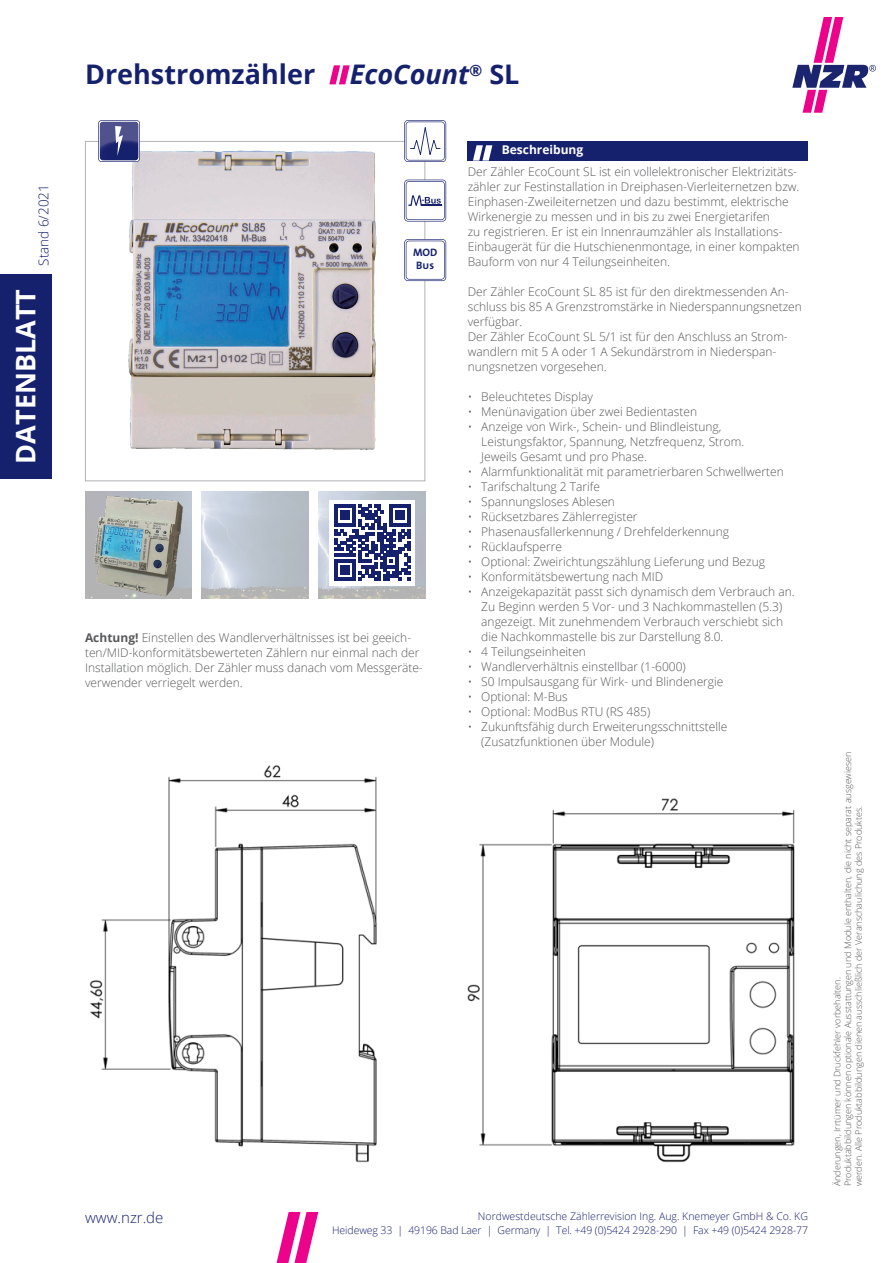
<style>
.page{position:relative;width:893px;height:1263px;background:#fff}
.page>*{position:absolute;margin:0;border:0;box-sizing:border-box;transform-origin:0 0}
.t1{font:700 27px "Open Sans";color:#16216e}
.t2{font:italic 700 27px "Open Sans";color:#16216e}
.t3{font:700 27px "Open Sans";color:#fff}
.t4{font:300 15px "Open Sans";color:#16216e}
.t5{font:300 13.5px "Open Sans";color:#16216e}
.t6{font:300 12px/15px "Open Sans";color:#57585a}
.t7{font:700 12px "Open Sans";color:#fff}
.t8{font:10.8px/13px "The Sans Bold Caps";color:#16216e}
.t9{font:300 10.5px/13.5px "Open Sans";letter-spacing:-.005em;color:#16216e;text-align:right}
.t10{font:300 9px/10.8px "Open Sans";color:#57585a}
.s1{font-style:normal}
.s2{font-weight:700}
</style>
<div class="page">
<svg style="left:792px;top:17px;width:84px;height:96px"></svg>
<svg style="left:276px;top:1212px;width:42px;height:51px"></svg>
<div style="left:0;top:274px;width:51px;height:204px;background:#16216e"></div>
<hr style="left:892px;top:274px;width:1px;height:204px;background:#16216e">
<img style="left:128px;top:150px;width:249px;height:300px">
<div style="left:85px;top:141px;width:340px;height:340px;border:1px solid #b2b3b7"></div>
<svg style="left:404px;top:120px;width:42px;height:42px"></svg>
<svg style="left:404px;top:180px;width:42px;height:41px"></svg>
<img style="left:319px;top:492px;width:106px;height:106px">
<img style="left:202px;top:492px;width:106px;height:106px">
<img style="left:85px;top:492px;width:106px;height:106px">
<svg style="left:98px;top:120px;width:42px;height:42px;background:#535992"></svg>
<svg style="left:404px;top:239px;width:42px;height:42px"></svg>
<svg style="left:329px;top:65px;width:21px;height:19px"></svg>
<img style="left:89px;top:765px;width:706px;height:398px">
<div style="left:468px;top:141px;width:340px;height:19px;background:#16216e"></div>
<svg style="left:473px;top:145px;width:19px;height:16px"></svg>
<div style="left:330px;top:500px;width:85px;height:85px;background:#fff"></div>
<svg style="left:334px;top:505px;width:77px;height:76px"></svg>
<p class="t5" style="left:34px;top:266px;width:83px;rotate:-90deg">Stand 6/2021</p>
<h1 class="t3" style="left:7px;top:464px;width:176px;rotate:-90deg">DATENBLATT</h1>
<h1 class="t1" style="left:85px;top:56px;width:232px">Drehstromzähler</h1>
<h1 class="t2" style="left:350px;top:56px;width:171px">EcoCount<sup>®</sup> <span class="s1">SL</span></h1>
<p class="t8" style="left:413px;top:246px;width:26px">MOD<br>Bus</p>
<p class="t6" style="left:85px;top:629px;width:339px"><span class="s2">Achtung!</span> Einstellen des Wandlerverhältnisses ist bei geeich&shy;ten/MID-konformitätsbewerteten Zählern nur einmal nach der Installation möglich. Der Zähler muss danach vom Messgeräte&shy;verwender verriegelt werden.</p>
<p class="t7" style="left:502px;top:142px;width:83px">Beschreibung</p>
<p class="t6" style="left:468px;top:163px;width:333px">Der Zähler EcoCount SL ist ein vollelektronischer Elektrizitäts&shy;zähler zur Festinstallation in Dreiphasen-Vierleiternetzen bzw.<br>Einphasen-Zweileiternetzen und dazu bestimmt, elektrische Wirkenergie zu messen und in bis zu zwei Energietarifen<br>zu registrieren. Er ist ein Innenraumzähler als Installations-Einbaugerät für die Hutschienenmontage, in einer kompakten Bauform von nur 4 Teilungseinheiten.</p>
<p class="t6" style="left:468px;top:283px;width:336px">Der Zähler EcoCount SL 85 ist für den direktmessenden An&shy;schluss bis 85 A Grenzstromstärke in Niederspannungsnetzen verfügbar.<br>Der Zähler EcoCount SL 5/1 ist für den Anschluss an Strom&shy;wandlern mit 5 A oder 1 A Sekundärstrom in Niederspan&shy;nungsnetzen vorgesehen.</p>
<p class="t6" style="left:468px;top:388px;width:127px">• Beleuchtetes Display</p>
<p class="t6" style="left:468px;top:403px;width:231px">• Menünavigation über zwei Bedientasten</p>
<p class="t6" style="left:481px;top:418px;width:265px;text-indent:-14px">• Anzeige von Wirk-, Schein- und Blindleistung,<br>Leistungsfaktor, Spannung, Netzfrequenz, Strom.<br>Jeweils Gesamt und pro Phase.</p>
<p class="t6" style="left:468px;top:463px;width:318px">• Alarmfunktionalität mit parametrierbaren Schwellwerten</p>
<p class="t6" style="left:468px;top:478px;width:134px">• Tarifschaltung 2 Tarife</p>
<p class="t6" style="left:468px;top:493px;width:149px">• Spannungsloses Ablesen</p>
<p class="t6" style="left:468px;top:508px;width:171px">• Rücksetzbares Zählerregister</p>
<p class="t6" style="left:468px;top:523px;width:263px">• Phasenausfallerkennung / Drehfelderkennung</p>
<p class="t6" style="left:468px;top:538px;width:96px">• Rücklaufsperre</p>
<p class="t6" style="left:468px;top:553px;width:299px">• Optional: Zweirichtungszählung Lieferung und Bezug</p>
<p class="t6" style="left:468px;top:568px;width:197px">• Konformitätsbewertung nach MID</p>
<p class="t6" style="left:481px;top:583px;width:315px;text-indent:-14px">• Anzeigekapazität passt sich dynamisch dem Verbrauch an.<br>Zu Beginn werden 5 Vor- und 3 Nachkommastellen (5.3) angezeigt. Mit zunehmendem Verbrauch verschiebt sich die Nachkommastelle bis zur Darstellung 8.0.</p>
<p class="t6" style="left:468px;top:643px;width:120px">• 4 Teilungseinheiten</p>
<p class="t6" style="left:468px;top:658px;width:220px">• Wandlerverhältnis einstellbar (1-6000)</p>
<p class="t6" style="left:468px;top:673px;width:257px">• S0 Impulsausgang für Wirk- und Blindenergie</p>
<p class="t6" style="left:468px;top:688px;width:102px">• Optional: M-Bus</p>
<p class="t6" style="left:468px;top:703px;width:184px">• Optional: ModBus RTU (RS 485)</p>
<p class="t6" style="left:481px;top:718px;width:248px;text-indent:-14px">• Zukunftsfähig durch Erweiterungsschnittstelle (Zusatzfunktionen über Module)</p>
<p class="t4" style="left:85px;top:1208px;width:80px">www.nzr.de</p>
<p class="t9" style="left:332px;top:1209px;width:477px">Nordwestdeutsche Zählerrevision Ing. Aug. Knemeyer GmbH &amp; Co. KG<br>Heideweg 33 | 49196 Bad Laer | Germany | Tel. +49 (0)5424 2928-290 | Fax +49 (0)5424 2928-77</p>
<p class="t10" style="left:831px;top:1186px;width:436px;rotate:-90deg">Änderungen, Irrtümer und Druckfehler vorbehalten.<br>Produktabbildungen können optionale Ausstattungen und Module enthalten, die nicht separat ausgewiesen werden. Alle Produktabbildungen dienen ausschließlich der Veranschaulichung des Produktes.</p>
</div>
